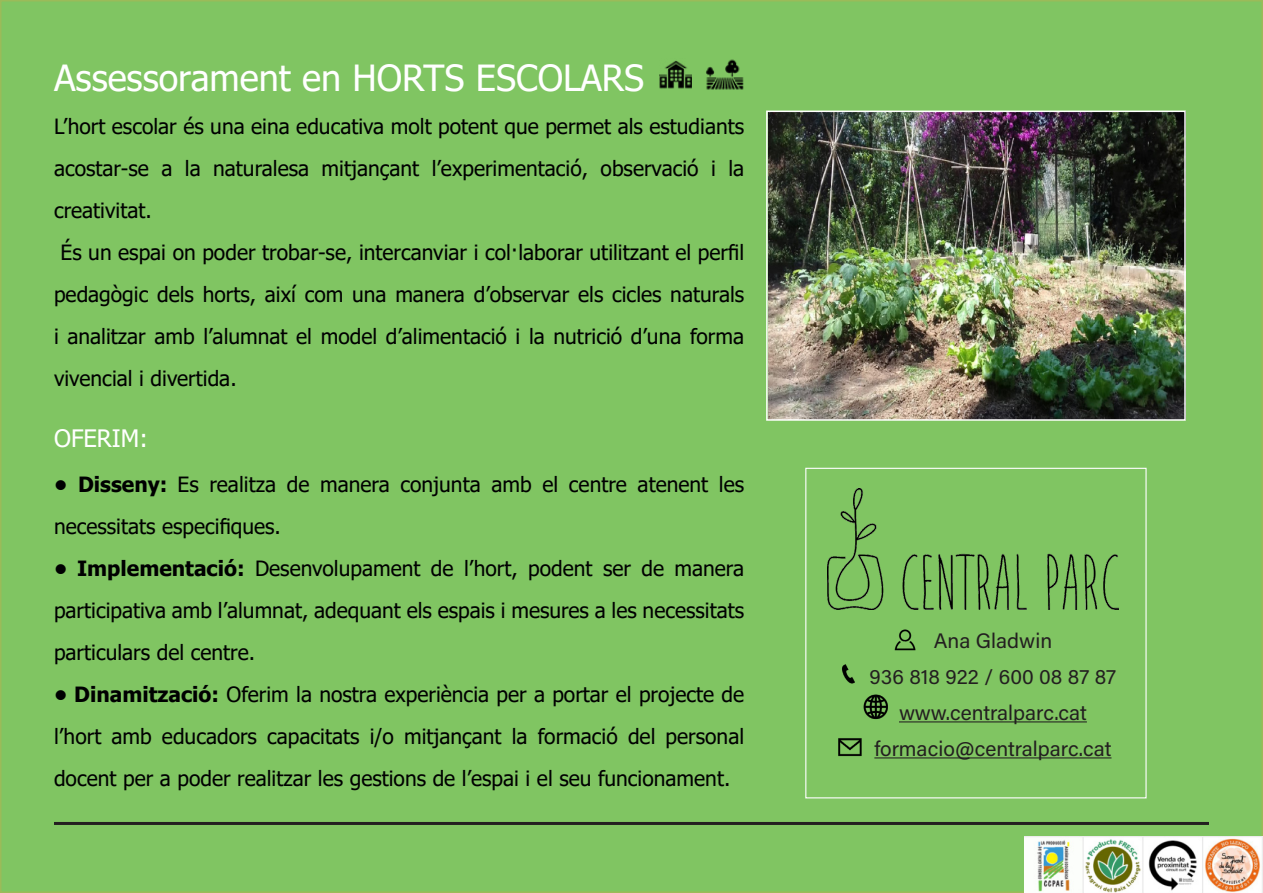
<style>
.page{position:relative;width:1263px;height:893px;background:#fff}
.page>*{position:absolute;margin:0;border:0;box-sizing:border-box;transform-origin:0 0}
.t1{font:36px "Tahoma";color:#fff}
.t2{font:24px "Tahoma";color:#fff}
.t3{font:21px/42px "Tahoma";color:#000001;text-align:justify}
.t4{font:21px "Acumin Variable Concept";letter-spacing:.02em;color:#231f20}
.s1{font-weight:700}
</style>
<div class="page">
<div style="left:1px;top:1px;width:1261px;height:891px;background:#80c562"></div>
<img style="left:706px;top:59px;width:38px;height:31px">
<img style="left:660px;top:60px;width:32px;height:29px">
<img style="left:838px;top:738px;width:24px;height:19px">
<img style="left:863px;top:694px;width:24px;height:26px">
<hr style="left:899px;top:721px;width:188px;height:1px;background:#231f20">
<hr style="left:874px;top:757px;width:237px;height:1px;background:#231f20">
<img style="left:827px;top:488px;width:291px;height:121px">
<hr style="left:54px;top:822px;width:1155px;height:3px;background:#231f20">
<img style="left:842px;top:664px;width:13px;height:20px">
<img style="left:894px;top:629px;width:22px;height:22px">
<div style="left:805px;top:468px;width:341px;height:330px;border:1px solid #fff"></div>
<img style="left:769px;top:114px;width:414px;height:304px">
<div style="left:766px;top:111px;width:420px;height:310px;border:2px solid #fff"></div>
<img style="left:1025px;top:836px;width:238px;height:57px">
<p class="t1" style="left:54px;top:54px;width:592px">Assessorament en HORTS ESCOLARS</p>
<p class="t3" style="left:54px;top:107px;width:692px">L’hort escolar és una eina educativa molt potent que permet als estudiants acostar-se a la naturalesa mitjançant l’experimentació, observació i la creativitat.</p>
<p class="t3" style="left:54px;top:233px;width:692px;text-indent:7px">És un espai on poder trobar-se, intercanviar i col·laborar utilitzant el perfil pedagògic dels horts, així com una manera d’observar els cicles naturals i analitzar amb l’alumnat el model d’alimentació i la nutrició d’una forma vivencial i divertida.</p>
<p class="t2" style="left:54px;top:422px;width:95px">OFERIM:</p>
<p class="t3" style="left:54px;top:465px;width:692px"><span class="s1">• Disseny:</span> Es realitza de manera conjunta amb el centre atenent les necessitats especifiques.</p>
<p class="t3" style="left:54px;top:549px;width:692px"><span class="s1">• Implementació:</span> Desenvolupament de l’hort, podent ser de manera participativa amb l’alumnat, adequant els espais i mesures a les necessitats particulars del centre.</p>
<p class="t3" style="left:54px;top:675px;width:692px"><span class="s1">• Dinamització:</span> Oferim la nostra experiència per a portar el projecte de l’hort amb educadors capacitats i/o mitjançant la formació del personal docent per a poder realitzar les gestions de l’espai i el seu funcionament.</p>
<p class="t4" style="left:934px;top:626px;width:120px">Ana Gladwin</p>
<p class="t4" style="left:870px;top:662px;width:248px">936 818 922 / 600 08 87 87</p>
<p class="t4" style="left:899px;top:698px;width:189px">www.centralparc.cat</p>
<p class="t4" style="left:874px;top:734px;width:238px">formacio@centralparc.cat</p>
</div>
